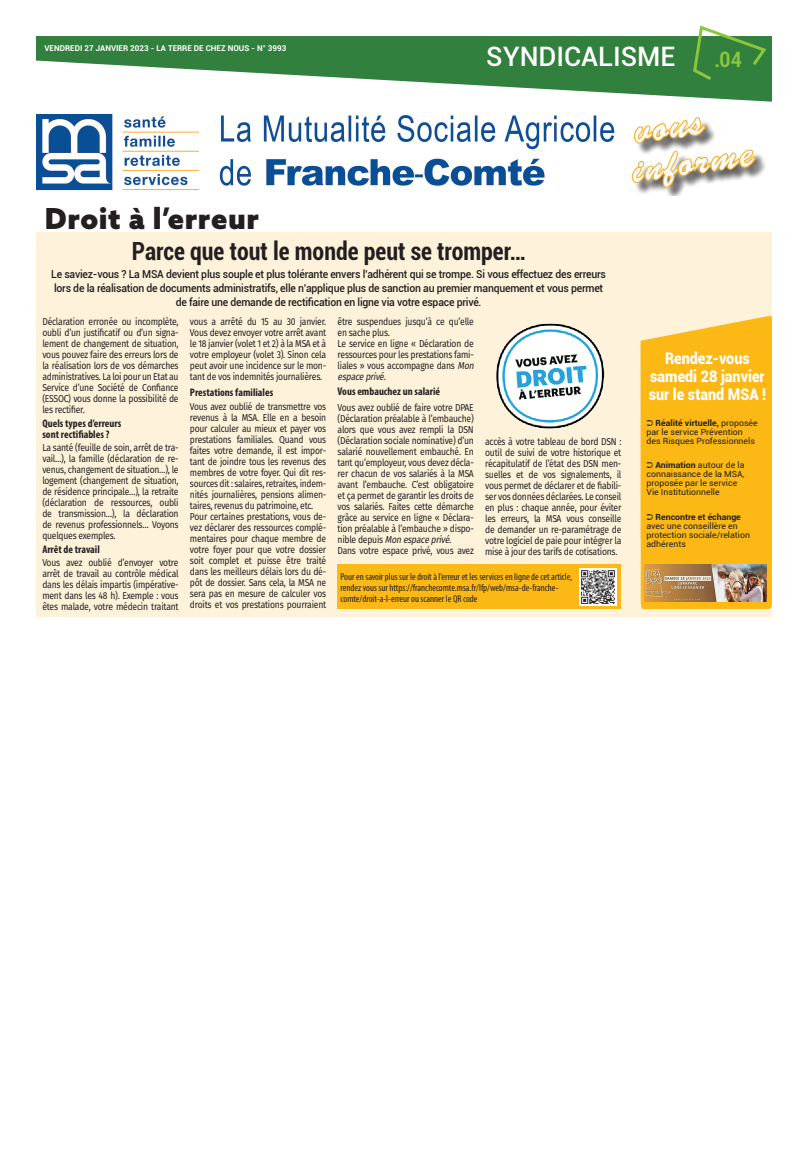
<style>
.page{position:relative;width:808px;height:1163px;background:#fff}
.page>*{position:absolute;margin:0;border:0;box-sizing:border-box;transform-origin:0 0}
.MSA_Surtitre{font:900 29px "Azo Sans";letter-spacing:.02em;color:#231f20}
.t1{font:500 26.8px "Roboto";color:#fff}
.MSA_Titre{font:700 condensed 25px "Roboto";color:#231f20;scale:.95 1}
.Tetière_folio{font:700 21.4px "Roboto";color:#8bc63e;scale:.9 1}
.MSA_Titre_encadré_1{font:900 16px/18px "Roboto";color:#fff;text-align:center;scale:.9 1}
.MSA_Chapeau{font:500 11px/14px "Roboto";letter-spacing:-.02em;color:#231f20;text-align:center;scale:.95 1}
.MSA_Intertitre{font:700 condensed 11px/11px "Myriad Pro";color:#231f20}
.MSA_Texte{font:10px/11px "Fira Sans";letter-spacing:-.03em;color:#231f20;text-align:justify;scale:.86 1}
.MSA_Texte-2{font:10px/11px "Fira Sans";letter-spacing:-.03em;color:#231f20;text-align:justify;scale:.85 1}
.MSA_Texte_encadré{font:condensed 10px/11px "Myriad Pro";color:#231f20}
.MSA_Réponse{font:8.5px/9px "Roboto";color:#231f20}
.Tetière_date{font:700 8px "Roboto";letter-spacing:.005em;color:#fff}
.s1{font-style:italic}
.s2{font-weight:700}
</style>
<div class="page">
<svg style="left:36px;top:36px;width:736px;height:66px;fill:#31803d"></svg>
<svg style="left:691px;top:25px;width:78px;height:58px"></svg>
<div style="left:36px;top:232px;width:736px;height:384px;background:#fef3da"></div>
<img style="left:36px;top:114px;width:729px;height:81px">
<svg style="left:640px;top:316px;width:132px;height:293px;background:#fbbb21"></svg>
<img style="left:645px;top:564px;width:122px;height:37px">
<div style="left:338px;top:564px;width:283px;height:45px;background:#fcb814"></div>
<img style="left:579px;top:568px;width:37px;height:37px">
<img style="left:496px;top:323px;width:109px;height:106px">
<p class="Tetière_date" style="left:45px;top:43px;width:243px">VENDREDI 27 JANVIER 2023 - LA TERRE DE CHEZ NOUS - N° 3993</p>
<h2 class="t1" style="left:486px;top:38px;width:191px">SYNDICALISME</h2>
<p class="Tetière_folio" style="left:714px;top:44px;width:32px">.04</p>
<p class="MSA_Surtitre" style="left:45px;top:199px;width:216px">Droit à l’erreur</p>
<p class="MSA_Chapeau" style="left:51px;top:267px;width:585px">Le saviez-vous ? La MSA devient plus souple et plus tolérante envers l’adhérent qui se trompe. Si vous effectuez des erreurs lors de la réalisation de documents administratifs, elle n’applique plus de sanction au premier manquement et vous permet de faire une demande de rectification en ligne via votre espace privé.</p>
<p class="MSA_Titre" style="left:132px;top:234px;width:416px">Parce que tout le monde peut se tromper…</p>
<p class="MSA_Texte" style="left:42px;top:316px;width:160px">Déclaration erronée ou incomplète, oubli d’un justificatif ou d’un signa&shy;lement de changement de situation, vous pouvez faire des erreurs lors de la réalisation lors de vos démarches administratives. La loi pour un Etat au Service d’une Société de Confiance (ESSOC) vous donne la possibilité de les rectifier.</p>
<p class="MSA_Intertitre" style="left:42px;top:417px;width:80px">Quels types d’erreurs sont rectifiables ?</p>
<p class="MSA_Texte" style="left:42px;top:442px;width:160px">La santé (feuille de soin, arrêt de tra&shy;vail…), la famille (déclaration de re&shy;venus, changement de situation…), le logement (changement de situation, de résidence principale…), la retraite (déclaration de ressources, oubli de transmission…), la déclaration de revenus professionnels… Voyons quelques exemples.</p>
<p class="MSA_Intertitre" style="left:42px;top:543px;width:59px">Arrêt de travail</p>
<p class="MSA_Texte" style="left:42px;top:556px;width:160px">Vous avez oublié d’envoyer votre arrêt de travail au contrôle médical dans les délais impartis (impérative&shy;ment dans les 48 h). Exemple : vous êtes malade, votre médecin traitant</p>
<p class="MSA_Texte" style="left:190px;top:316px;width:160px">vous a arrêté du 15 au 30 janvier.<br>Vous devez envoyer votre arrêt avant le 18 janvier (volet 1 et 2) à la MSA et à votre employeur (volet 3). Sinon cela peut avoir une incidence sur le mon&shy;tant de vos indemnités journalières.</p>
<p class="MSA_Intertitre" style="left:190px;top:386px;width:85px">Prestations familiales</p>
<p class="MSA_Texte-2" style="left:190px;top:401px;width:162px">Vous avez oublié de transmettre vos revenus à la MSA. Elle en a besoin pour calculer au mieux et payer vos prestations familiales. Quand vous faites votre demande, il est impor&shy;tant de joindre tous les revenus des membres de votre foyer. Qui dit res&shy;sources dit : salaires, retraites, indem&shy;nités journalières, pensions alimen&shy;taires, revenus du patrimoine, etc.</p>
<p class="MSA_Texte" style="left:190px;top:511px;width:160px">Pour certaines prestations, vous de&shy;vez déclarer des ressources complé&shy;mentaires pour chaque membre de votre foyer pour que votre dossier soit complet et puisse être traité dans les meilleurs délais lors du dé&shy;pôt de dossier. Sans cela, la MSA ne sera pas en mesure de calculer vos droits et vos prestations pourraient</p>
<p class="MSA_Texte" style="left:338px;top:316px;width:160px">être suspendues jusqu’à ce qu’elle en sache plus.</p>
<p class="MSA_Texte" style="left:338px;top:338px;width:163px;text-align:left">Le service en ligne « Déclaration de ressources pour les prestations fami&shy;liales » vous accompagne dans <span class="s1">Mon espaceprivé.</span></p>
<p class="MSA_Intertitre" style="left:338px;top:385px;width:104px">Vous embauchez un salarié</p>
<p class="MSA_Texte" style="left:338px;top:402px;width:160px">Vous avez oublié de faire votre DPAE (Déclaration préalable à l’embauche) alors que vous avez rempli la DSN (Déclaration sociale nominative) d’un salarié nouvellement embauché. En tant qu’employeur, vous devez décla&shy;rer chacun de vos salariés à la MSA avant l’embauche. C’est obligatoire et ça permet de garantir les droits de vos salariés. Faites cette démarche grâce au service en ligne « Déclara&shy;tion préalable à l’embauche » dispo&shy;n i b le d e p u i s <span class="s1">Monespaceprivé.</span></p>
<p class="MSA_Texte" style="left:338px;top:545px;width:160px">Dans votre espace privé, vous avez</p>
<p class="MSA_Texte" style="left:485px;top:436px;width:160px">accès à votre tableau de bord DSN : outil de suivi de votre historique et récapitulatif de l’état des DSN men&shy;suelles et de vos signalements, il vous permet de déclarer et de fiabili&shy;ser vos données déclarées. Le conseil en plus : chaque année, pour éviter les erreurs, la MSA vous conseille de demander un re-paramétrage de votre logiciel de paie pour intégrer la mise à jour des tarifs de cotisations.</p>
<p class="MSA_Texte_encadré" style="left:341px;top:570px;width:233px">Pour en savoir plus sur le droit à l’erreur et les services en ligne de cet article, rendez vous sur https://franchecomte.msa.fr/lfp/web/msa-de-franche&shy;comte/droit-a-l-erreur ou scanner le QR code</p>
<p class="MSA_Titre_encadré_1" style="left:649px;top:349px;width:132px">Rendez-vous samedi 28 janvier sur le stand MSA !</p>
<p class="MSA_Réponse" style="left:646px;top:418px;width:113px">➲ <span class="s2">Réalité virtuelle,</span> proposée par le service Prévention des Risques Professionnels</p>
<p class="MSA_Réponse" style="left:646px;top:460px;width:100px">➲ <span class="s2">Animation</span> autour de la connaissance de la MSA, proposée par le service<br>Vie Institutionnelle</p>
<p class="MSA_Réponse" style="left:646px;top:512px;width:105px">➲ <span class="s2">Rencontre et échange </span>avec une conseillère en protection sociale/relation adhérents</p>
</div>
